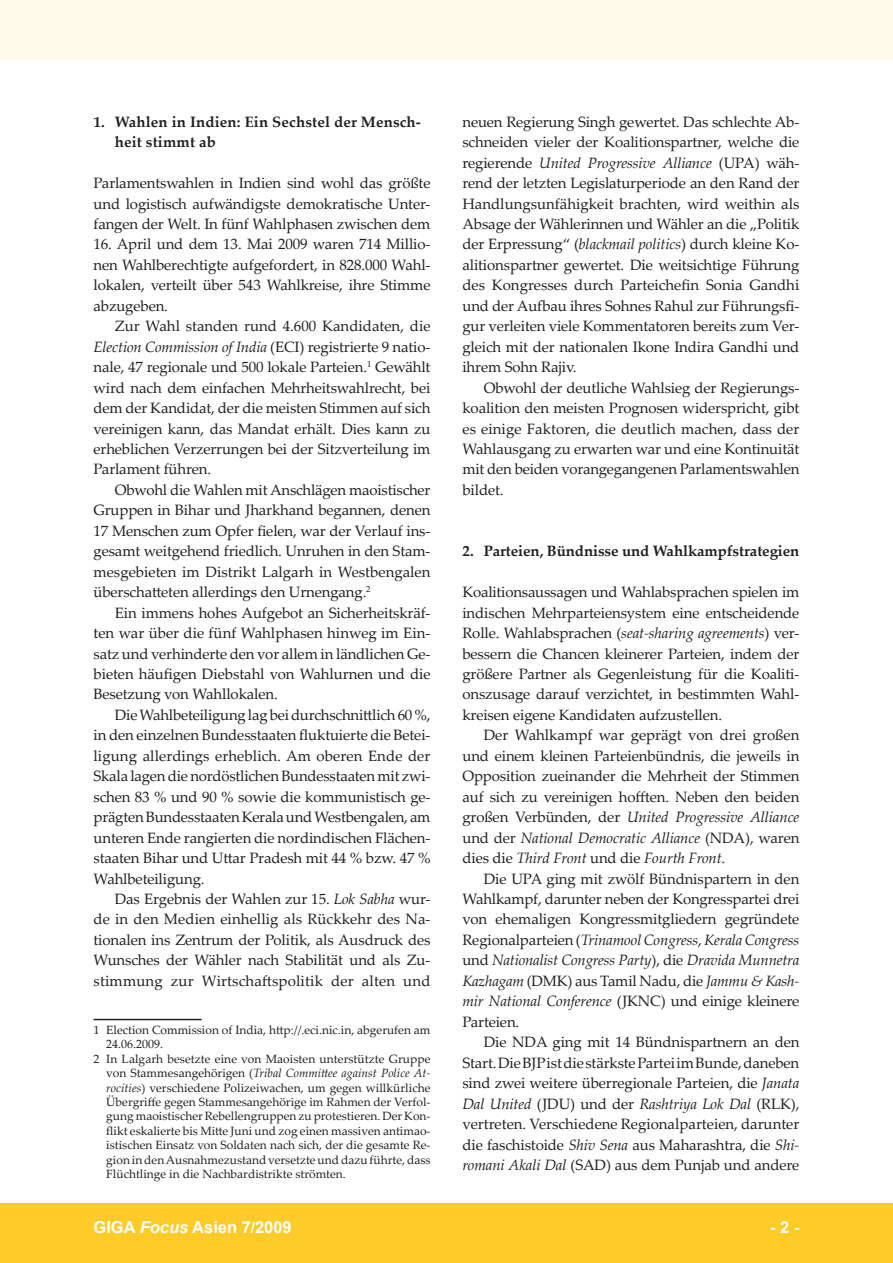
<style>
.page{position:relative;width:893px;height:1263px;background:#fff}
.page>*{position:absolute;margin:0;border:0;box-sizing:border-box;transform-origin:0 0}
.foc__text_fusszeile{font:700 16.5px "Arial";color:#fff}
.foc__text_seitenzahl{font:700 16.5px "Arial";color:#fff}
.foc__text_fliesstext{font:15px/20.4px "Palatino Linotype";letter-spacing:-.01em;color:#231f20;text-align:justify}
.foc__text_1__absatz{font:15px/20.4px "Palatino Linotype";letter-spacing:-.01em;color:#231f20;text-align:justify}
.foc__text_fussnoten{font:15px/20.4px "Palatino Linotype";letter-spacing:-.01em;color:#231f20;text-align:justify}
.foc__text_ueberschri{font:700 15px/20.4px "Palatino Linotype";letter-spacing:-.005em;color:#231f20}
.foc__text_fussnoten-2{font:12px/14.4px "Palatino Linotype";color:#231f20}
.s1{font-style:italic}
.s2{font-size:15px}
</style>
<div class="page">
<div style="left:0;top:1203px;width:893px;height:60px;background:#fecb29"></div>
<div style="left:0;top:0;width:893px;height:60px;background:#fef9e9"></div>
<hr style="left:94px;top:1019px;width:108px;height:1px;background:#231f20">
<p class="foc__text_ueberschri" style="left:115px;top:111px;width:308px;text-indent:-21px">1. Wahlen in Indien: Ein Sechstel der Mensch&shy;heit stimmt ab</p>
<p class="foc__text_1__absatz" style="left:94px;top:172px;width:339px">Parlamentswahlen in Indien sind wohl das größte und logistisch aufwändigste demokratische Unter&shy;fangen der Welt. In fünf Wahlphasen zwischen dem</p>
<p class="foc__text_1__absatz" style="left:94px;top:234px;width:338px">16. April und dem 13. Mai 2009 waren 714 Millio&shy;nen Wahlberechtigte aufgefordert, in 828.000 Wahl&shy;lokalen, verteilt über 543 Wahlkreise, ihre Stimme abzugeben.</p>
<p class="foc__text_fliesstext" style="left:94px;top:315px;width:338px;text-indent:21px">Zur Wahl standen rund 4.600 Kandidaten, die <span class="s1">Election Commission of India</span> (ECI) registrierte 9 natio&shy;nale, 47 regionale und 500 lokale Parteien. Gewählt wird nach dem einfachen Mehrheitswahlrecht, bei dem der Kandidat, der die meisten Stimmen auf sich vereinigen kann, das Mandat erhält. Dies kann zu erheblichen Verzerrungen bei der Sitzverteilung im Parlament führen.</p>
<p class="foc__text_fliesstext" style="left:94px;top:479px;width:338px;text-indent:21px">Obwohl die Wahlen mit Anschlägen maoistischer Gruppen in Bihar und Jharkhand begannen, denen 17 Menschen zum Opfer fielen, war der Verlauf ins&shy;gesamt weitgehend friedlich. Unruhen in den Stam&shy;mesgebieten im Distrikt Lalgarh in Westbengalen überschatteten allerdings den Urnengang.</p>
<p class="foc__text_fliesstext" style="left:94px;top:602px;width:338px;text-indent:21px">Ein immens hohes Aufgebot an Sicherheitskräf&shy;ten war über die fünf Wahlphasen hinweg im Ein&shy;satz und verhinderte den vor allem in ländlichen Ge&shy;bieten häufigen Diebstahl von Wahlurnen und die Besetzung von Wahllokalen.</p>
<p class="foc__text_fliesstext" style="left:94px;top:704px;width:339px;text-indent:21px">Die Wahlbeteiligung lag bei durchschnittlich 60 %, in den einzelnen Bundesstaaten fluktuierte die Betei&shy;ligung allerdings erheblich. Am oberen Ende der Skala lagen die nordöstlichen Bundesstaaten mit zwi&shy;schen 83 % und 90 % sowie die kommunistisch ge&shy;prägten Bundesstaaten Kerala und Westbengalen, am unteren Ende rangierten die nordindischen Flächen&shy;staaten Bihar und Uttar Pradesh mit 44 % bzw. 47 % Wahlbeteiligung.</p>
<p class="foc__text_fliesstext" style="left:94px;top:888px;width:339px;text-indent:21px">Das Ergebnis der Wahlen zur 15. <span class="s1">Lok Sabha</span> wur&shy;de in den Medien einhellig als Rückkehr des Na&shy;tionalen ins Zentrum der Politik, als Ausdruck des Wunsches der Wähler nach Stabilität und als Zu&shy;stimmung zur Wirtschaftspolitik der alten und</p>
<p class="foc__text_fussnoten-2" style="left:106px;top:1022px;width:326px">Election Commission of India, http://.eci.nic.in, abge-rufen am<br>24.06.2009.</p>
<p class="foc__text_fussnoten-2" style="left:106px;top:1051px;width:326px;text-align:justify">In Lalgarh besetzte eine von Maoisten unterstützte Gruppe von Stammesangehörigen (<span class="s1">Tribal Committee against Police At&shy;rocities</span>) verschiedene Polizeiwachen, um gegen willkürliche Übergriffe gegen Stammesangehörige im Rahmen der Verfol&shy;gung maoistischer Rebellengruppen zu protestieren. Der Kon&shy;flikt eskalierte bis Mitte Juni und zog einen massiven antimao&shy;istischen Einsatz von Soldaten nach sich, der die gesamte Re&shy;gion in den Ausnahmezustand versetzte und dazu führte, dass Flüchtlinge in die Nachbardistrikte strömten.</p>
<p class="foc__text_fussnoten" style="left:462px;top:111px;width:338px">neuen Regierung Singh gewertet. Das schlechte Ab&shy;schneiden vieler der Koalitionspartner, welche die regierende <span class="s1">United Progressive Alliance</span> (UPA) wäh&shy;rend der letzten Legislaturperiode an den Rand der Handlungsunfähigkeit brachten, wird weithin als Absage der Wählerinnen und Wähler an die „Politik der Erpressung“ (<span class="s1">blackmail politics</span>) durch kleine Ko&shy;alitionspartner gewertet. Die weitsichtige Führung des Kongresses durch Parteichefin Sonia Gandhi und der Aufbau ihres Sohnes Rahul zur Führungsfi&shy;gur verleiten viele Kommentatoren bereits zum Ver&shy;gleich mit der nationalen Ikone Indira Gandhi und ihrem Sohn Rajiv.</p>
<p class="foc__text_fliesstext" style="left:462px;top:377px;width:338px;text-indent:21px">Obwohl der deutliche Wahlsieg der Regierungs&shy;koalition den meisten Prognosen widerspricht, gibt es einige Faktoren, die deutlich machen, dass der Wahlausgang zu erwarten war und eine Kontinuität mit den beiden vorangegangenen Parlamentswahlen bildet.</p>
<p class="foc__text_ueberschri" style="left:462px;top:540px;width:338px">2. Parteien, Bündnisse und Wahlkampfstrategien</p>
<p class="foc__text_1__absatz" style="left:462px;top:581px;width:338px">Koalitionsaussagen und Wahlabsprachen spielen im indischen Mehrparteiensystem eine entscheidende Rolle. Wahlabsprachen (<span class="s1">seat-sharing agreements</span>) ver&shy;bessern die Chancen kleinerer Parteien, indem der größere Partner als Gegenleistung für die Koaliti&shy;onszusage darauf verzichtet, in bestimmten Wahl&shy;kreisen eigene Kandidaten aufzustellen.</p>
<p class="foc__text_fliesstext" style="left:462px;top:724px;width:338px;text-indent:21px">Der Wahlkampf war geprägt von drei großen und einem kleinen Parteienbündnis, die jeweils in Opposition zueinander die Mehrheit der Stimmen auf sich zu vereinigen hofften. Neben den beiden großen Verbünden, der <span class="s1">United Progressive Alliance </span>und der <span class="s1">National Democratic Alliance</span> (NDA), waren dies die <span class="s1">Third Front</span> und die <span class="s1">Fourth Front</span>.</p>
<p class="foc__text_fliesstext" style="left:462px;top:868px;width:338px;text-indent:21px">Die UPA ging mit zwölf Bündnispartern in den Wahlkampf, darunter neben der Kongresspartei drei von ehemaligen Kongressmitgliedern gegründete Regionalparteien (<span class="s1">Trinamool Congress</span>, <span class="s1">Kerala Congress </span>und <span class="s1">Nationalist Congress Party</span>), die <span class="s1">Dravida Munnetra Kazhagam</span> (DMK) aus Tamil Nadu, die <span class="s1">Jammu &amp; Kash&shy;mir National Conference</span> (JKNC) und einige kleinere Parteien.</p>
<p class="foc__text_fliesstext" style="left:462px;top:1031px;width:339px;text-indent:21px">Die NDA ging mit 14 Bündnispartnern an den Start. Die BJP ist die stärkste Partei im Bunde, daneben sind zwei weitere überregionale Parteien, die <span class="s1">Janata Dal United</span> (JDU) und der <span class="s1">Rashtriya Lok Dal</span> (RLK), vertreten. Verschiedene Regionalparteien, darunter die faschistoide <span class="s1">Shiv Sena</span> aus Maharashtra, die <span class="s1">Shi&shy;romani Akali Dal</span> (SAD) aus dem Punjab und andere</p>
<p class="foc__text_fusszeile" style="left:94px;top:1216px;width:200px">GIGA <span class="s1">Focus</span> Asien 7<span class="s2">/</span>2009</p>
<p class="foc__text_seitenzahl" style="left:770px;top:1216px;width:31px">- -</p>
</div>
